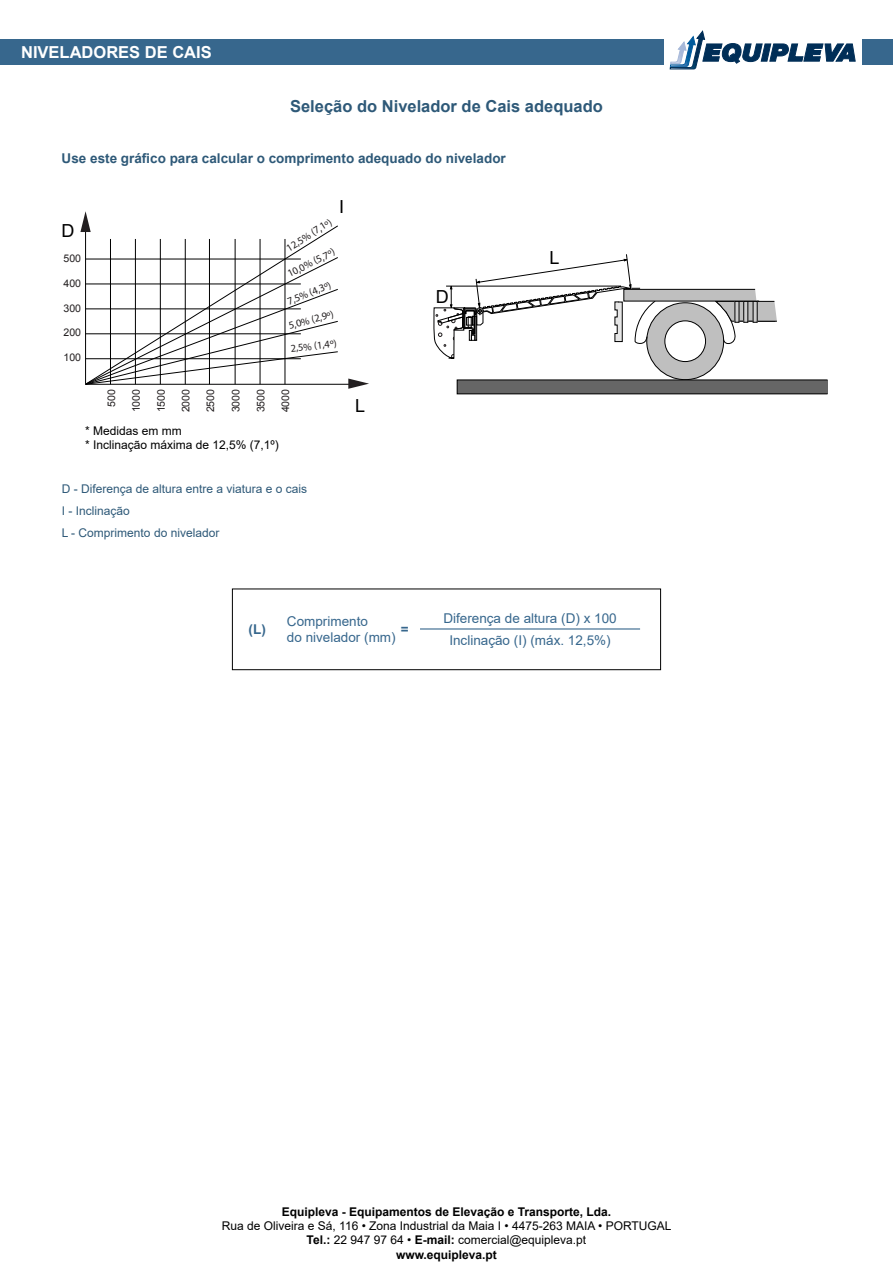
<style>
.page{position:relative;width:893px;height:1263px;background:#fff}
.page>*{position:absolute;margin:0;border:0;box-sizing:border-box;transform-origin:0 0}
.t1{font:18px "Arial";color:#000}
.t2{font:700 16.5px "Arial";color:#2e5978}
.t3{font:700 16.5px "Arial";color:#fff}
.t4{font:13.5px/16.2px "Arial";color:#37678d}
.t5{font:700 13.5px "Arial";color:#2e5978}
.t6{font:700 13.5px "Arial";color:#37678d}
.t7{font:12px/14.4px "Arial";color:#000;text-align:center}
.t8{font:12px/21.8px "Arial";color:#2e5978}
.t9{font:700 12px "Arial";color:#000}
.t10{font:10.5px "Myriad Pro";color:#231f20}
.t11{font:10.5px "Arial";color:#231f20}
.s1{font-weight:700}
</style>
<div class="page">
<div style="left:0;top:39px;width:663px;height:26px;background:#37678d"></div>
<div style="left:862px;top:39px;width:31px;height:26px;background:#37678d"></div>
<svg style="left:670px;top:31px;width:186px;height:38px"></svg>
<div style="left:232px;top:589px;width:429px;height:81px;border:1px solid #000"></div>
<hr style="left:420px;top:628px;width:220px;height:1px;background:#37678d">
<hr style="left:86px;top:384px;width:268px;height:1px;background:#000">
<svg style="left:80px;top:211px;width:258px;height:173px"></svg>
<svg style="left:348px;top:378px;width:21px;height:11px"></svg>
<div style="left:647px;top:303px;width:77px;height:77px;background:#bfbfbf;border-radius:50%"></div>
<svg style="left:665px;top:321px;width:40px;height:41px"></svg>
<div style="left:665px;top:321px;width:41px;height:41px;border:1px solid #000;border-radius:50%"></div>
<svg style="left:433px;top:254px;width:344px;height:104px"></svg>
<div style="left:457px;top:380px;width:370px;height:14px;background:#666"></div>
<div style="left:457px;top:380px;width:371px;height:14px;border:1px solid #000"></div>
<h2 class="t3" style="left:21px;top:41px;width:192px">NIVELADORES DE CAIS</h2>
<h2 class="t2" style="left:290px;top:94px;width:314px">Seleção do Nivelador de Cais adequado</h2>
<p class="t5" style="left:62px;top:148px;width:446px">Use este gráfico para calcular o comprimento adequado do nivelador</p>
<h1 class="t1" style="left:62px;top:218px;width:14px">D</h1>
<p class="t11" style="left:64px;top:251px;width:19px">500</p>
<p class="t11" style="left:64px;top:276px;width:19px">400</p>
<p class="t11" style="left:64px;top:301px;width:19px">300</p>
<p class="t11" style="left:64px;top:326px;width:19px">200</p>
<p class="t11" style="left:64px;top:351px;width:19px">100</p>
<h1 class="t1" style="left:339px;top:195px;width:7px">I</h1>
<p class="t10" style="left:284px;top:243px;width:53px;rotate:-32deg">12,5% (7,1º)</p>
<p class="t10" style="left:285px;top:269px;width:53px;rotate:-27deg">10,0% (5,7º)</p>
<p class="t10" style="left:285px;top:295px;width:48px;rotate:-22deg">7,5% (4,3º)</p>
<p class="t10" style="left:287px;top:319px;width:48px;rotate:-15deg">5,0% (2,9º)</p>
<p class="t10" style="left:290px;top:342px;width:48px;rotate:-7deg">2,5% (1,4º)</p>
<p class="t11" style="left:104px;top:406px;width:19px;rotate:-90deg">500</p>
<p class="t11" style="left:129px;top:412px;width:25px;rotate:-90deg">1000</p>
<p class="t11" style="left:154px;top:412px;width:25px;rotate:-90deg">1500</p>
<p class="t11" style="left:179px;top:412px;width:25px;rotate:-90deg">2000</p>
<p class="t11" style="left:204px;top:412px;width:25px;rotate:-90deg">2500</p>
<p class="t11" style="left:229px;top:412px;width:25px;rotate:-90deg">3000</p>
<p class="t11" style="left:254px;top:412px;width:25px;rotate:-90deg">3500</p>
<p class="t11" style="left:279px;top:412px;width:25px;rotate:-90deg">4000</p>
<p class="t7" style="left:85px;top:423px;width:195px;text-align:left">* Medidas em mm<br>* Inclinação máxima de 12,5% (7,1º)</p>
<p class="t8" style="left:62px;top:478px;width:247px">D - Diferença de altura entre a viatura e o cais<br>I - Inclinação<br>L - Comprimento do nivelador</p>
<h1 class="t1" style="left:355px;top:393px;width:12px">L</h1>
<h1 class="t1" style="left:436px;top:284px;width:14px">D</h1>
<h1 class="t1" style="left:550px;top:245px;width:12px">L</h1>
<p class="t4" style="left:287px;top:613px;width:110px">Comprimento<br>do nivelador (mm)</p>
<p class="t4" style="left:443px;top:606px;width:175px;line-height:22.6px;text-align:center">Diferença de altura (D) x 100<br>Inclinação (I) (máx. 12,5%)</p>
<p class="t6" style="left:249px;top:620px;width:19px">(L)</p>
<p class="t6" style="left:401px;top:620px;width:9px">=</p>
<p class="t9" style="left:282px;top:1203px;width:331px">Equipleva - Equipamentos de Elevação e Transporte, Lda.</p>
<p class="t7" style="left:222px;top:1218px;width:451px">Rua de Oliveira e Sá, 116 • Zona Industrial da Maia I • 4475-263 MAIA • PORTUGAL<br><span class="s1">Tel.:</span> 22 947 97 64 • <span class="s1">E-mail:</span> comercial@equipleva.pt<br><span class="s1">www.equipleva.pt</span></p>
</div>
